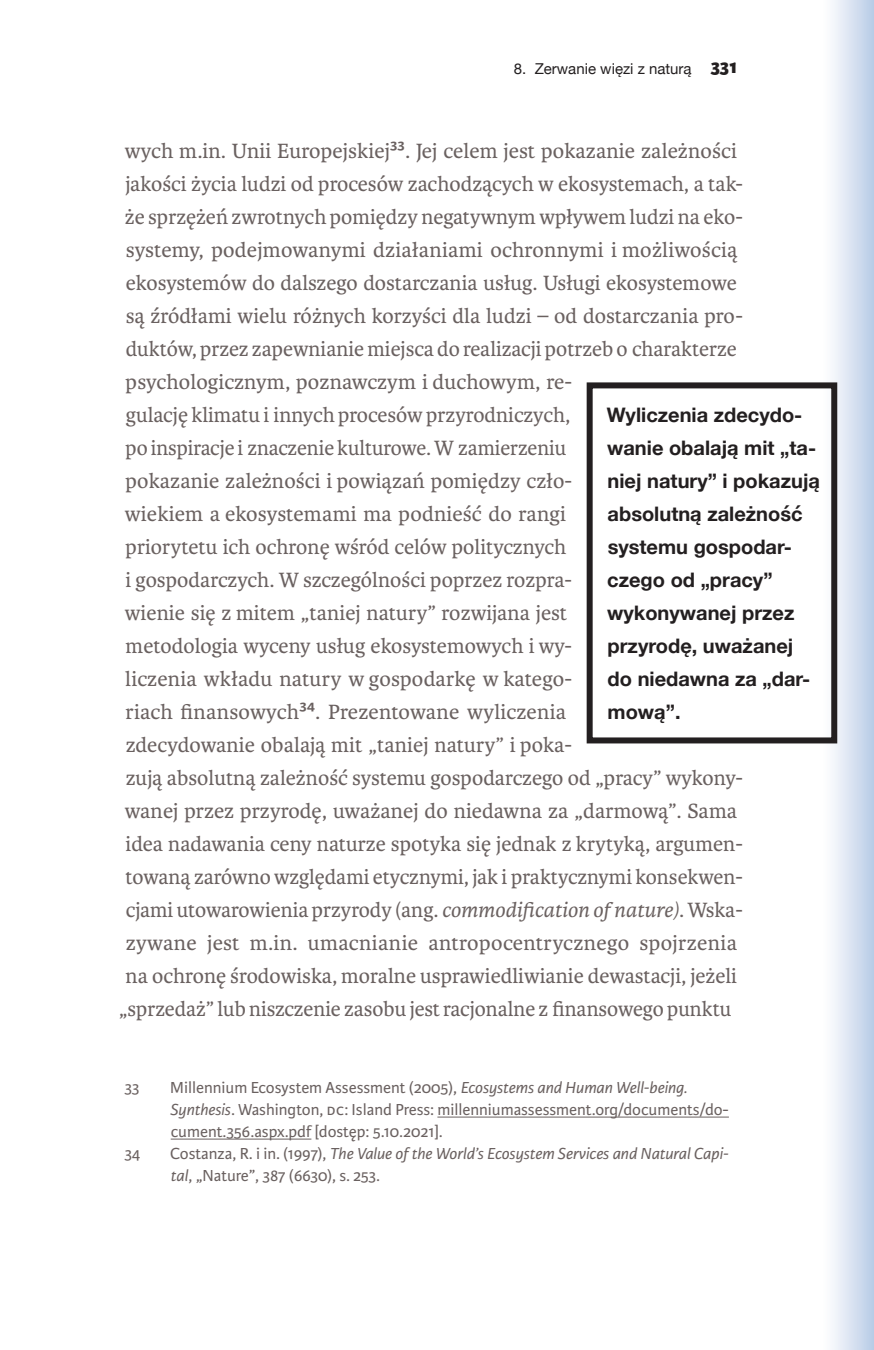
<style>
.page{position:relative;width:874px;height:1350px;background:#fff}
.page>*{position:absolute;margin:0;border:0;box-sizing:border-box;transform-origin:0 0}
.t1{font:22px "Karmina";color:#6a6160}
.t2{font:700 20px/33px "Helvetica Neue";color:#231f20}
.t3{font:17px/22px "Karmina Sans";color:#6a6160}
.t4{font:italic 17px/22px "Karmina Sans";color:#6a6160}
.t5{font:15px "Helvetica Neue";color:#231f20}
.s1{font-family:"Karmina Sans";font-weight:800;font-size:20px}
.s2{font-family:"Karmina Sans";font-weight:600}
.s3{font-style:italic}
.s4{font-style:normal}
</style>
<div class="page">
<div style="left:821px;top:0;width:52px;height:1349px;background:linear-gradient(to right,#fff,#bccfe8)"></div>
<hr style="left:437px;top:1116px;width:291px;height:1px;background:#6a6160">
<hr style="left:171px;top:1138px;width:140px;height:1px;background:#6a6160">
<div style="left:586px;top:382px;width:250px;height:361px;border:6px solid #231f20"></div>
<p class="t5" style="left:513px;top:58px;width:225px">8. Zerwanie więzi z naturą <span class="s1">331</span></p>
<p class="t1" style="left:125px;top:138px;width:613px">wych m.in. Unii Europejskiej<span class="s2">33</span>. Jej celem jest pokazanie zależności</p>
<p class="t1" style="left:125px;top:171px;width:618px">jakości życia ludzi od procesów zachodzących w ekosystemach, a tak-</p>
<p class="t1" style="left:125px;top:204px;width:619px">że sprzężeń zwrotnych pomiędzy negatywnym wpływem ludzi na eko-</p>
<p class="t1" style="left:126px;top:237px;width:613px">systemy, podejmowanymi działaniami ochronnymi i możliwością</p>
<p class="t1" style="left:126px;top:270px;width:612px">ekosystemów do dalszego dostarczania usług. Usługi ekosystemowe</p>
<p class="t1" style="left:126px;top:303px;width:618px">są źródłami wielu różnych korzyści dla ludzi – od dostarczania pro-</p>
<p class="t1" style="left:126px;top:336px;width:612px">duktów, przez zapewnianie miejsca do realizacji potrzeb o charakterze</p>
<p class="t1" style="left:126px;top:369px;width:448px">psychologicznym, poznawczym i duchowym, re-</p>
<p class="t1" style="left:126px;top:402px;width:445px">gulację klimatu i innych procesów przyrodniczych,</p>
<p class="t1" style="left:126px;top:435px;width:442px">po inspiracje i znaczenie kulturowe. W zamierzeniu</p>
<p class="t1" style="left:126px;top:468px;width:448px">pokazanie zależności i powiązań pomiędzy czło-</p>
<p class="t1" style="left:125px;top:501px;width:442px">wiekiem a ekosystemami ma podnieść do rangi</p>
<p class="t1" style="left:126px;top:534px;width:442px">priorytetu ich ochronę wśród celów politycznych</p>
<p class="t1" style="left:125px;top:567px;width:448px">i gospodarczych. W szczególności poprzez rozpra-</p>
<p class="t1" style="left:125px;top:600px;width:443px">wienie się z mitem „taniej natury” rozwijana jest</p>
<p class="t1" style="left:126px;top:633px;width:448px">metodologia wyceny usług ekosystemowych i wy-</p>
<p class="t1" style="left:125px;top:666px;width:448px">liczenia wkładu natury w gospodarkę w katego-</p>
<p class="t1" style="left:126px;top:699px;width:442px">riach finansowych<span class="s2">34</span>. Prezentowane wyliczenia</p>
<p class="t1" style="left:126px;top:732px;width:448px">zdecydowanie obalają mit „taniej natury” i poka-</p>
<p class="t1" style="left:126px;top:765px;width:618px">zują absolutną zależność systemu gospodarczego od „pracy” wykony-</p>
<p class="t1" style="left:125px;top:798px;width:613px">wanej przez przyrodę, uważanej do niedawna za „darmową”. Sama</p>
<p class="t1" style="left:125px;top:831px;width:618px">idea nadawania ceny naturze spotyka się jednak z krytyką, argumen-</p>
<p class="t1" style="left:125px;top:864px;width:618px">towaną zarówno względami etycznymi, jak i praktycznymi konsekwen-</p>
<p class="t1" style="left:126px;top:897px;width:618px">cjami utowarowienia przyrody (ang. <span class="s3">commodification of nature)</span>. Wska-</p>
<p class="t1" style="left:126px;top:930px;width:612px">zywane jest m.in. umacnianie antropocentrycznego spojrzenia</p>
<p class="t1" style="left:126px;top:963px;width:612px">na ochronę środowiska, moralne usprawiedliwianie dewastacji, jeżeli</p>
<p class="t1" style="left:119px;top:996px;width:613px">„sprzedaż” lub niszczenie zasobu jest racjonalne z finansowego punktu</p>
<p class="t2" style="left:606px;top:399px;width:215px">Wyliczenia zdecydo&shy;wanie obalają mit „ta&shy;niej natury” i pokazują absolutną zależność systemu gospodar&shy;czego od „pracy” wykonywanej przez przyrodę, uważanej do niedawna za „dar&shy;mową”.</p>
<p class="t3" style="left:124px;top:1077px;width:17px">33</p>
<p class="t3" style="left:170px;top:1077px;width:560px">Millennium Ecosystem Assessment (2005), <span class="s3">Ecosystems and Human Well-being.<br>Synthesis</span>. Washington, DC: Island Press: millenniumassessment.org/documents/do&shy;cument.356.aspx.pdf [dostęp: 5.10.2021].</p>
<p class="t3" style="left:124px;top:1143px;width:17px">34</p>
<p class="t4" style="left:170px;top:1143px;width:559px"><span class="s4">Costanza, R. i in. (1997),</span> The Value of the World’s Ecosystem Services and Natural Capi&shy;tal<span class="s4">, „Nature”, 387 (6630), s. 253.</span></p>
</div>
